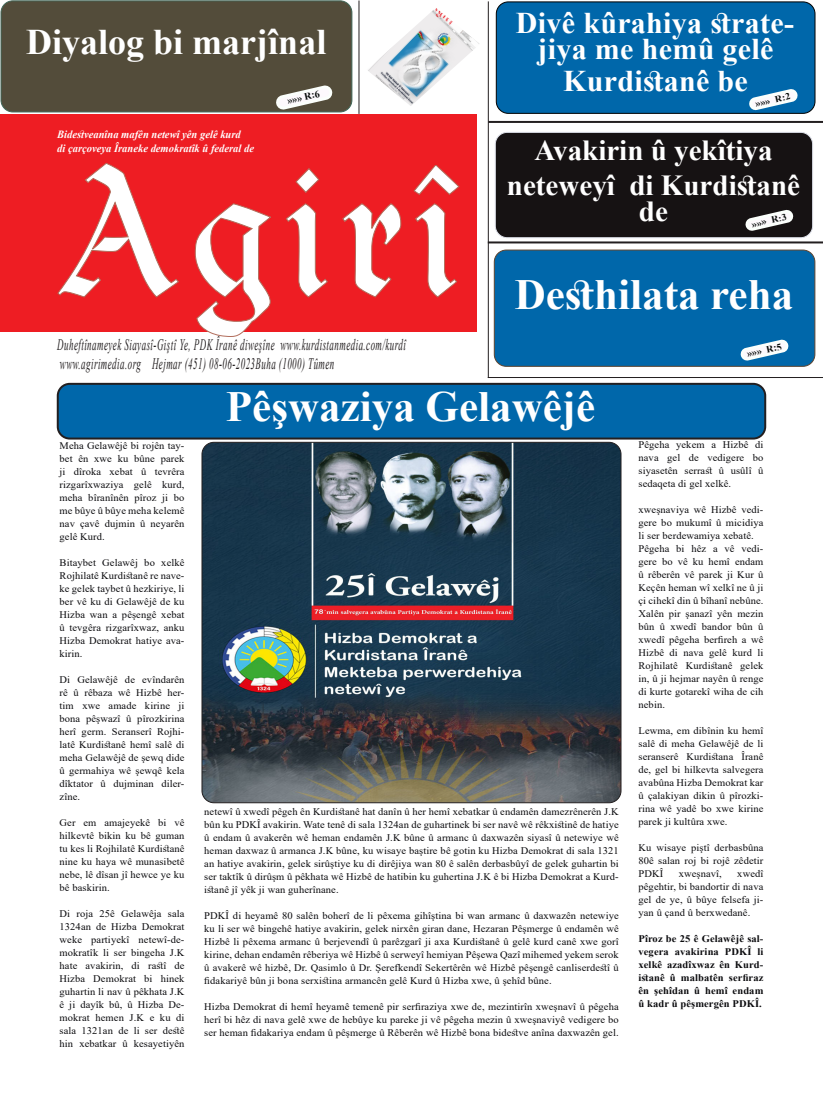
<style>
.page{position:relative;width:823px;height:1106px;background:#fff}
.page>*{position:absolute;margin:0;border:0;box-sizing:border-box;transform-origin:0 0}
.t1{font:700 43px "Times New Roman";color:#fff}
.t2{font:700 36px "Times New Roman";color:#fff}
.t3{font:700 30px/26px "Times New Roman";letter-spacing:.01em;color:#fff;text-align:center}
.t4{font:700 29px/35px "Times New Roman";color:#fff;text-align:center}
.t5{font:italic 16px "Times New Roman";letter-spacing:.05em;color:#231f20;scale:.56 1}
.t6{font:italic 700 11px "Times New Roman";color:#fff;scale:.96 1}
.t7{font:10.1px/13px "Times New Roman";letter-spacing:.01em;color:#0b0b0e;text-align:justify;scale:1.04 1}
.t8{font:700 10.1px/13px "Times New Roman";letter-spacing:.01em;color:#0b0b0e;text-align:justify;scale:1.04 1}
.t9{font:700 10px "Times New Roman";color:#070c0a}
</style>
<div class="page">
<div style="left:0;top:114px;width:477px;height:218px;background:#ee1d23"></div>
<svg style="left:57px;top:163px;width:403px;height:174px"></svg>
<img style="left:368px;top:8px;width:111px;height:98px">
<hr style="left:358px;top:1px;width:1px;height:113px;background:#231f20">
<hr style="left:487px;top:1px;width:1px;height:377px;background:#231f20">
<hr style="left:487px;top:377px;width:335px;height:1px;background:#231f20">
<div style="left:1px;top:1px;width:350px;height:111px;background:#534c3a;border-radius:12px"></div>
<div style="left:1px;top:0;width:351px;height:112px;border:1px solid #416758;border-radius:12px"></div>
<svg style="left:276px;top:85px;width:57px;height:25px"></svg>
<div style="left:496px;top:2px;width:318px;height:111px;background:#0067aa;border-radius:12px"></div>
<div style="left:495px;top:1px;width:320px;height:113px;border:1px solid #010101;border-radius:12px"></div>
<div style="left:495px;top:132px;width:317px;height:106px;background:#161213;border-radius:12px"></div>
<div style="left:494px;top:132px;width:318px;height:106px;border:1px solid #dde0e9;border-radius:12px"></div>
<div style="left:494px;top:250px;width:320px;height:116px;background:#0067aa;border-radius:12px"></div>
<div style="left:493px;top:249px;width:321px;height:118px;border:1px solid #5d4430;border-radius:12px"></div>
<svg style="left:749px;top:89px;width:49px;height:22px"></svg>
<svg style="left:745px;top:209px;width:48px;height:22px"></svg>
<svg style="left:740px;top:339px;width:48px;height:22px"></svg>
<hr style="left:488px;top:121px;width:334px;height:2px;background:#231f20">
<hr style="left:487px;top:241px;width:335px;height:2px;background:#231f20">
<div style="left:58px;top:384px;width:706px;height:54px;background:#0067aa;border-radius:12px"></div>
<div style="left:57px;top:383px;width:708px;height:56px;border:2px solid #231f20;border-radius:12px"></div>
<img style="left:203px;top:442px;width:417px;height:360px">
<p class="t2" style="left:26px;top:16px;width:302px">Diyalog bi marjînal</p>
<p class="t9" style="left:285px;top:94px;width:35px;rotate:-13deg">»»» R:6</p>
<p class="t6" style="left:57px;top:127px;width:193px">Bidestveanîna mafên netewî yên gelê kurd</p>
<p class="t6" style="left:57px;top:140px;width:206px">di çarçoveya Îraneke demokratîk û federal de</p>
<p class="t5" style="left:57px;top:333px;width:623px">Duheftînameyek Siayasî-Giştî Ye, PDK Îranê diweşîne www.kurdistanmedia.com/kurdî</p>
<p class="t5" style="left:60px;top:352px;width:491px">www.agirimedia.org Hejmar (451) 08-06-2023Buha (1000) Tûmen</p>
<p class="t3" style="left:515px;top:9px;width:279px">Divê kûrahiya strate&shy;jiya me hemû gelê</p>
<p class="t3" style="left:562px;top:67px;width:186px">Kurdistanê be</p>
<p class="t9" style="left:753px;top:97px;width:37px;rotate:-13deg">»»» R:2</p>
<p class="t4" style="left:506px;top:131px;width:294px">Avakirin û yekîtiya neteweyî di Kurdistanê</p>
<p class="t4" style="left:638px;top:192px;width:31px">de</p>
<p class="t9" style="left:749px;top:217px;width:37px;rotate:-13deg">»»» R:3</p>
<p class="t1" style="left:514px;top:263px;width:280px">Desthilata reha</p>
<p class="t9" style="left:744px;top:347px;width:37px;rotate:-13deg">»»» R:5</p>
<p class="t7" style="left:59px;top:438px;width:122px">Meha Gelawêjê bi rojên tay&shy;bet ên xwe ku bûne parek ji dîroka xebat û tevrêra rizgarîxwaziya gelê kurd, meha bîranînên pîroz ji bo me bûye û bûye meha kelemê nav çavê dujmin û neyarên gelê Kurd.</p>
<p class="t7" style="left:59px;top:555px;width:122px">Bitaybet Gelawêj bo xelkê Rojhilatê Kurdistanê re nave&shy;ke gelek taybet û hezkiriye, li ber vê ku di Gelawêjê de ku Hizba wan a pêşengê xebat û tevgêra rizgarîxwaz, anku Hizba Demokrat hatiye ava&shy;kirin.</p>
<p class="t7" style="left:59px;top:672px;width:122px">Di Gelawêjê de evîndarên rê û rêbaza wê Hizbê her&shy;tim xwe amade kirine ji bona pêşwazî û pîrozkirina herî germ. Seranserî Rojhi&shy;latê Kurdistanê hemî salê di meha Gelawêjê de şewq dide û germahiya wê şewqê kela dîktator û dujminan diler&shy;zîne.</p>
<p class="t7" style="left:59px;top:815px;width:122px">Ger em amajeyekê bi vê hilkevtê bikin ku bê guman tu kes li Rojhilatê Kurdistanê nine ku haya wê munasibetê nebe, lê dîsan jî hewce ye ku bê baskirin.</p>
<p class="t7" style="left:59px;top:906px;width:122px">Di roja 25ê Gelawêja sala 1324an de Hizba Demokrat weke partiyekî netewî-de&shy;mokratîk li ser bingeha J.K hate avakirin, di rastî de Hizba Demokrat bi hinek guhartin li nav û pêkhata J.K ê ji dayîk bû, û Hizba De&shy;mokrat hemen J.K e ku di sala 1321an de li ser destê hin xebatkar û kesayetiyên</p>
<p class="t1" style="left:226px;top:375px;width:370px">Pêşwaziya Gelawêjê</p>
<p class="t7" style="left:204px;top:804px;width:400px">netewî û xwedî pêgeh ên Kurdistanê hat danîn û her hemî xebatkar û endamên damezrênerên J.K bûn ku PDKÎ avakirin. Wate tenê di sala 1324an de guhartinek bi ser navê wê rêkxistinê de hatiye û endam û avakerên wê heman endamên J.K bûne û armanc û daxwazên siyasî û netewiye wê heman daxwaz û armanca J.K bûne, ku wisaye baştire bê gotin ku Hizba Demokrat di sala 1321 an hatiye avakirin, gelek sirûştiye ku di dirêjiya wan 80 ê salên derbasbûyî de gelek guhartin bi ser taktîk û dirûşm û pêkhata wê Hizbê de hatibin ku guhertina J.K ê bi Hizba Demokrat a Kurd&shy;istanê jî yêk ji wan guherînane.</p>
<p class="t7" style="left:204px;top:908px;width:400px">PDKÎ di heyamê 80 salên boherî de li pêxema gihîştina bi wan armanc û daxwazên netewiye ku li ser wê bingehê hatiye avakirin, gelek nirxên giran dane, Hezaran Pêşmerge û endamên wê Hizbê li pêxema armanc û berjevendî û parêzgarî ji axa Kurdistanê û gelê kurd canê xwe gorî kirine, dehan endamên rêberiya wê Hizbê û serweyî hemiyan Pêşewa Qazî mihemed yekem serok û avakerê wê hizbê, Dr. Qasimlo û Dr. Şerefkendî Sekertêrên wê Hizbê pêşengê canliserdestî û fidakariyê bûn ji bona serxistina armancên gelê Kurd û Hizba xwe, û şehîd bûne.</p>
<p class="t7" style="left:204px;top:999px;width:400px">Hizba Demokrat di hemî heyamê temenê pir serfiraziya xwe de, mezintirîn xweşnavî û pêgeha herî bi hêz di nava gelê xwe de hebûye ku pareke ji vê pêgeha mezin û xweşnaviyê vedigere bo ser heman fidakariya endam û pêşmerge û Rêberên wê Hizbê bona bidestve anîna daxwazên gel.</p>
<p class="t7" style="left:638px;top:438px;width:121px">Pêgeha yekem a Hizbê di nava gel de vedigere bo siyasetên serrast û usûlî û sedaqeta di gel xelkê.</p>
<p class="t7" style="left:638px;top:503px;width:122px">xweşnaviya wê Hizbê vedi&shy;gere bo mukumî û micidiya li ser berdewamiya xebatê.</p>
<p class="t7" style="left:638px;top:542px;width:122px">Pêgeha bi hêz a vê vedi&shy;gere bo vê ku hemî endam û rêberên vê parek ji Kur û Keçên heman wî xelkî ne û ji çi cihekî din û bîhanî nebûne.</p>
<p class="t7" style="left:638px;top:607px;width:122px">Xalên pir şanazî yên mezin bûn û xwedî bandor bûn û xwedî pêgeha berfireh a wê Hizbê di nava gelê kurd li Rojhilatê Kurdistanê gelek in, û ji hejmar nayên û renge di kurte gotarekî wiha de cih nebin.</p>
<p class="t7" style="left:638px;top:724px;width:122px">Lewma, em dibînin ku hemî salê di meha Gelawêjê de li seranserê Kurdistana Îranê de, gel bi hilkevta salvegera avabûna Hizba Demokrat kar û çalakiyan dikin û pîrozki&shy;rina wê yadê bo xwe kirine parek ji kultûra xwe.</p>
<p class="t7" style="left:638px;top:841px;width:122px">Ku wisaye piştî derbasbûna 80ê salan roj bi rojê zêdetir PDKÎ</p>
<p class="t7" style="left:638px;top:867px;width:122px;text-indent:99px">xwedî pêgehtir, bi bandortir di nava gel de ye, û bûye felsefa ji&shy;yan û çand û berxwedanê.</p>
<p class="t8" style="left:638px;top:932px;width:121px">Pîroz be 25 ê Gelawêjê sal&shy;vegera avakirina PDKÎ li xelkê azadîxwaz ên Kurd&shy;istanê û malbatên serfiraz ên şehîdan û hemî endam û kadr û pêşmergên PDKÎ.</p>
<p class="t7" style="left:678px;top:867px;width:43px">xweşnavî,</p>
</div>
